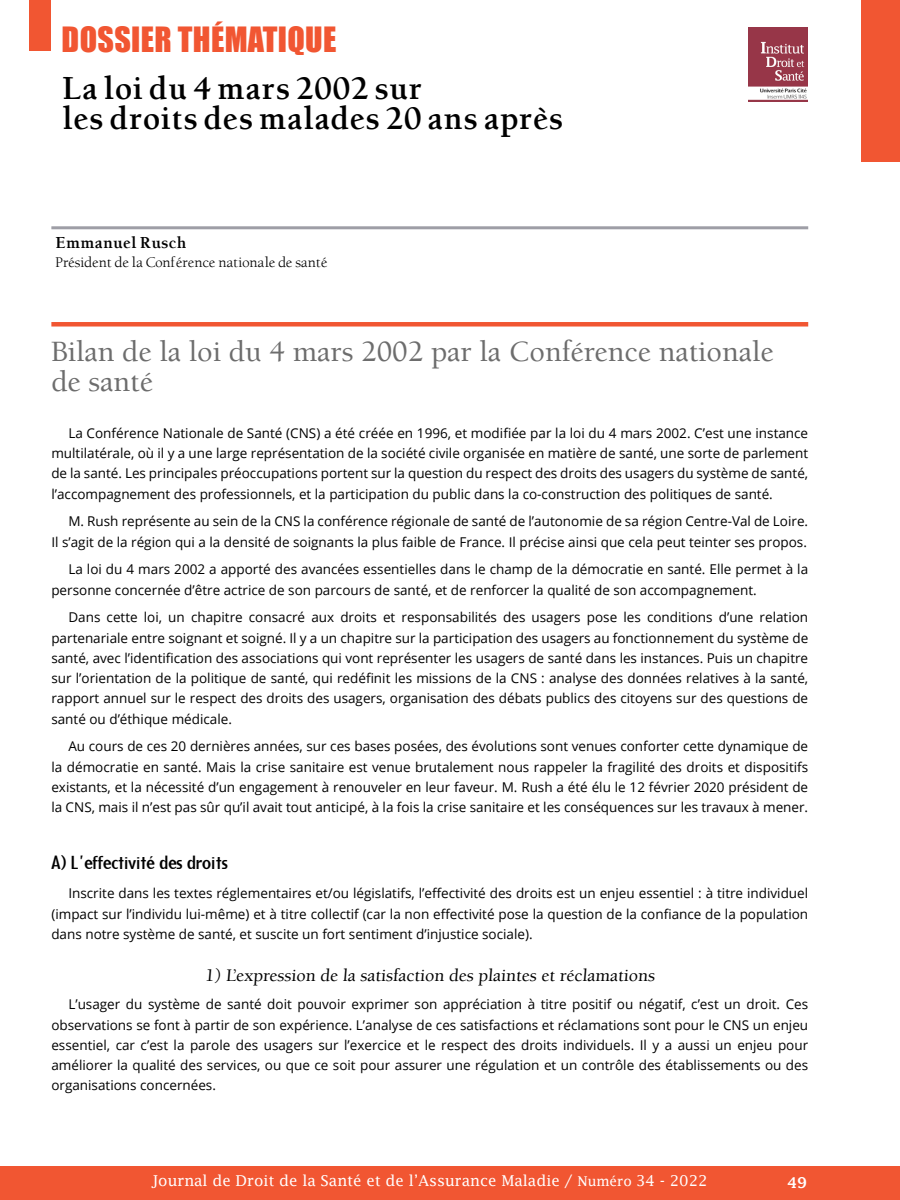
<style>
.page{position:relative;width:900px;height:1200px;background:#fff}
.page>*{position:absolute;margin:0;border:0;box-sizing:border-box;transform-origin:0 0}
.t1{font:31.95px "Impact";letter-spacing:.01em;color:#f15632}
.t2{font:500 30px/30px "Berkeley";color:#6d6d6d}
.t3{font:700 30px/30px "Berkeley Oldstyle";color:#000}
.t4{font:21px "Berkeley";color:#000}
.t5{font:500 18px "Berkeley";color:#000}
.t6{font:15px "Lucida Fax";color:#fff}
.t7{font:700 15px "Berkeley Oldstyle";color:#000}
.t8{font:600 15px "Lucida Fax";color:#fff}
.t9{font:13.5px/20.2px "Open Sans";color:#000;text-align:justify}
.t10{font:13.5px "Berkeley Oldstyle";color:#000}
.t11{font:13.5px "Lucida Fax";color:#fff}
</style>
<div class="page">
<div style="left:0;top:1167px;width:900px;height:33px;background:#f15632"></div>
<div style="left:30px;top:0;width:21px;height:51px;background:#f15632"></div>
<div style="left:862px;top:0;width:38px;height:162px;background:#f15632"></div>
<img style="left:749px;top:27px;width:58px;height:75px">
<hr style="left:51px;top:226px;width:757px;height:3px;background:#9e9ea6">
<div style="left:51px;top:322px;width:757px;height:5px;background:#f15632"></div>
<h1 class="t1" style="left:62px;top:14px;width:276px">DOSSIER THÉMATIQUE</h1>
<h2 class="t3" style="left:62px;top:74px;width:503px">La loi du 4 mars 2002 sur<br>les droits des malades 20 ans après</h2>
<p class="t7" style="left:56px;top:234px;width:133px">Emmanuel Rusch</p>
<p class="t10" style="left:56px;top:254px;width:273px">Président de la Conférence nationale de santé</p>
<h2 class="t2" style="left:51px;top:337px;width:724px">Bilan de la loi du 4 mars 2002 par la Conférence nationale de santé</h2>
<p class="t9" style="left:51px;top:422px;width:758px;text-indent:17px">La Conférence Nationale de Santé (CNS) a été créée en 1996, et modifiée par la loi du 4 mars 2002. C’est une instance multilatérale, où il y a une large représentation de la société civile organisée en matière de santé, une sorte de parlement de la santé. Les principales préoccupations portent sur la question du respect des droits des usagers du système de santé, l’accompagnement des professionnels, et la participation du public dans la co-construction des politiques de santé.</p>
<p class="t9" style="left:51px;top:511px;width:758px;text-align:right">M. Rush représente au sein de la CNS la conférence régionale de santé de l’autonomie de sa région Centre-Val de Loire.<br>Il s’agit de la région qui a la densité de soignants la plus faible de France. Il précise ainsi que cela peut teinter ses propos.</p>
<p class="t9" style="left:51px;top:559px;width:758px;text-indent:17px">La loi du 4 mars 2002 a apporté des avancées essentielles dans le champ de la démocratie en santé. Elle permet à la personne concernée d’être actrice de son parcours de santé, et de renforcer la qualité de son accompagnement.</p>
<p class="t9" style="left:51px;top:607px;width:758px;text-indent:17px">Dans cette loi, un chapitre consacré aux droits et responsabilités des usagers pose les conditions d’une relation partenariale entre soignant et soigné. Il y a un chapitre sur la participation des usagers au fonctionnement du système de santé, avec l’identification des associations qui vont représenter les usagers de santé dans les instances. Puis un chapitre sur l’orientation de la politique de santé, qui redéfinit les missions de la CNS : analyse des données relatives à la santé, rapport annuel sur le respect des droits des usagers, organisation des débats publics des citoyens sur des questions de santé ou d’éthique médicale.</p>
<p class="t9" style="left:51px;top:736px;width:758px;text-indent:17px">Au cours de ces 20 dernières années, sur ces bases posées, des évolutions sont venues conforter cette dynamique de la démocratie en santé. Mais la crise sanitaire est venue brutalement nous rappeler la fragilité des droits et dispositifs existants, et la nécessité d’un engagement à renouveler en leur faveur. M. Rush a été élu le 12 février 2020 président de la CNS, mais il n’est pas sûr qu’il avait tout anticipé, à la fois la crise sanitaire et les conséquences sur les travaux à mener.</p>
<h3 class="t4" style="left:51px;top:852px;width:178px">A) L’effectivité des droits</h3>
<p class="t9" style="left:51px;top:883px;width:758px;text-indent:17px">Inscrite dans les textes réglementaires et/ou législatifs, l’effectivité des droits est un enjeu essentiel : à titre individuel (impact sur l’individu lui-même) et à titre collectif (car la non effectivité pose la question de la confiance de la population dans notre système de santé, et suscite un fort sentiment d’injustice sociale).</p>
<h3 class="t5" style="left:205px;top:965px;width:453px">1) L’expression de la satisfaction des plaintes et réclamations</h3>
<p class="t9" style="left:51px;top:994px;width:758px;text-indent:17px">L’usager du système de santé doit pouvoir exprimer son appréciation à titre positif ou négatif, c’est un droit. Ces observations se font à partir de son expérience. L’analyse de ces satisfactions et réclamations sont pour le CNS un enjeu essentiel, car c’est la parole des usagers sur l’exercice et le respect des droits individuels. Il y a aussi un enjeu pour améliorer la qualité des services, ou que ce soit pour assurer une régulation et un contrôle des établissements ou des organisations concernées.</p>
<p class="t6" style="left:152px;top:1172px;width:422px">Journal de Droit de la S nté et de l’Assurance Maladie /</p>
<p class="t6" style="left:636px;top:1172px;width:73px">34 - 20 2</p>
<p class="t11" style="left:577px;top:1173px;width:56px">Numéro</p>
<p class="t6" style="left:172px;top:1173px;width:422px">Journal de Droit de la Santé et de l’Assurance Maladie /</p>
<p class="t6" style="left:656px;top:1173px;width:73px">19 - 2018</p>
<p class="t8" style="left:787px;top:1174px;width:21px">49</p>
<p class="t11" style="left:597px;top:1175px;width:56px">Numéro</p>
</div>
